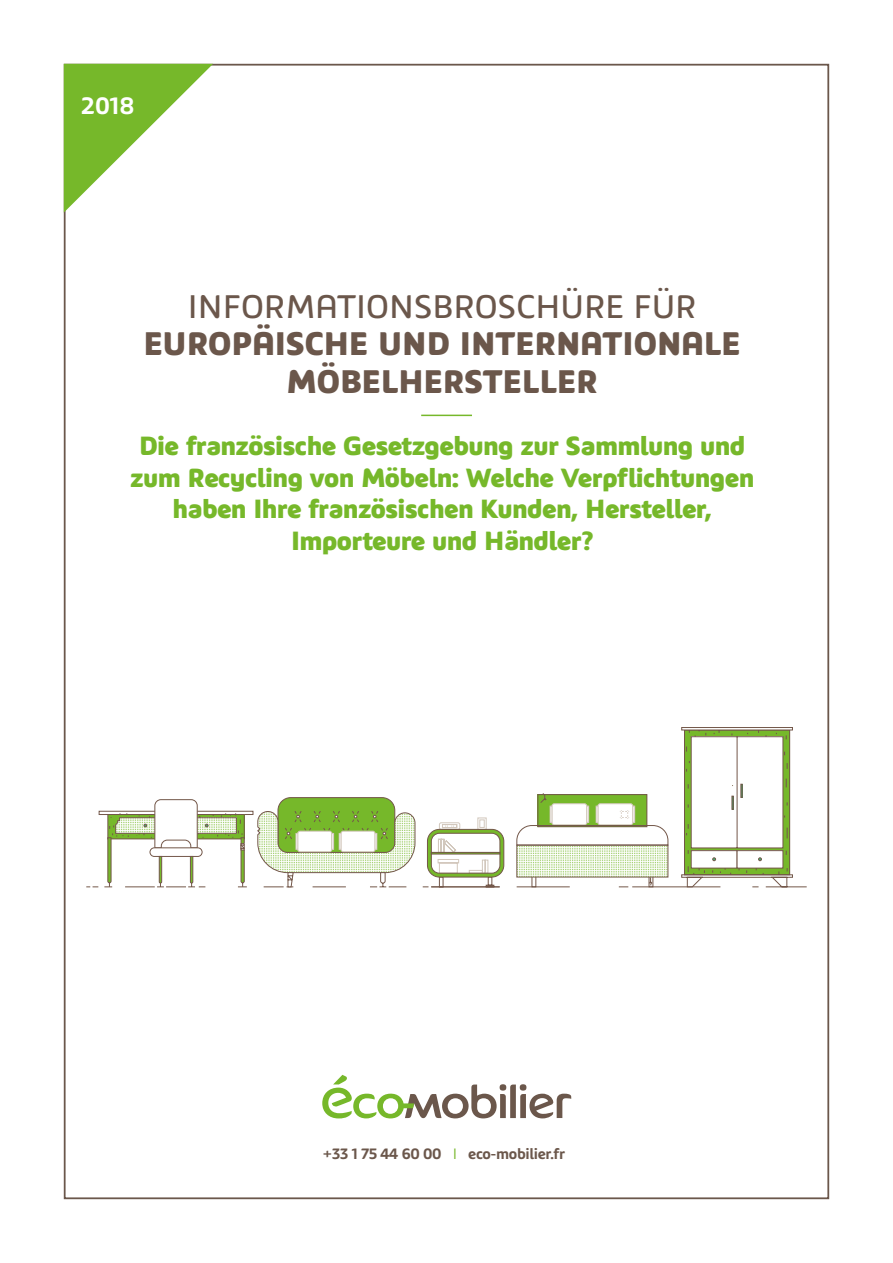
<style>
.page{position:relative;width:893px;height:1263px;background:#fff}
.page>*{position:absolute;margin:0;border:0;box-sizing:border-box;transform-origin:0 0}
.t1{font:800 37.2px/37.5px "Ecomob";color:#6b574b;text-align:center}
.t2{font:500 37.2px "Ecomob";color:#6b574b}
.t3{font:800 30px/31.5px "Ecomob";letter-spacing:-.02em;color:#76b82a;text-align:center}
.t4{font:700 27px "Ecomob";color:#fff}
.t5{font:700 17.1px "Ecomob";letter-spacing:-.02em;color:#6b574b}
.s1{font-weight:400;color:#76b82a}
</style>
<div class="page">
<hr style="left:421px;top:415px;width:51px;height:1px;background:#76b82a">
<svg style="left:669px;top:727px;width:138px;height:160px"></svg>
<svg style="left:86px;top:793px;width:583px;height:94px"></svg>
<svg style="left:64px;top:64px;width:149px;height:149px"></svg>
<svg style="left:322px;top:1075px;width:249px;height:44px"></svg>
<p class="t4" style="left:81px;top:91px;width:55px">2018</p>
<p class="t2" style="left:188px;top:286px;width:510px">INFORMATIONSBROSCHÜRE FÜR</p>
<p class="t1" style="left:144px;top:324px;width:599px">EUROPÄISCHE UND INTERNATIONALE<br>MÖBELHERSTELLER</p>
<p class="t3" style="left:130px;top:430px;width:626px">Die französische Gesetzgebung zur Sammlung und zum Recycling von Möbeln: Welche Verpflichtungen haben Ihre französischen Kunden, Hersteller, Importeure und Händler?</p>
<p class="t5" style="left:323px;top:1145px;width:244px">+33 1 75 44 60 00 <span class="s1">I</span> eco-mobilier.fr</p>
</div>
